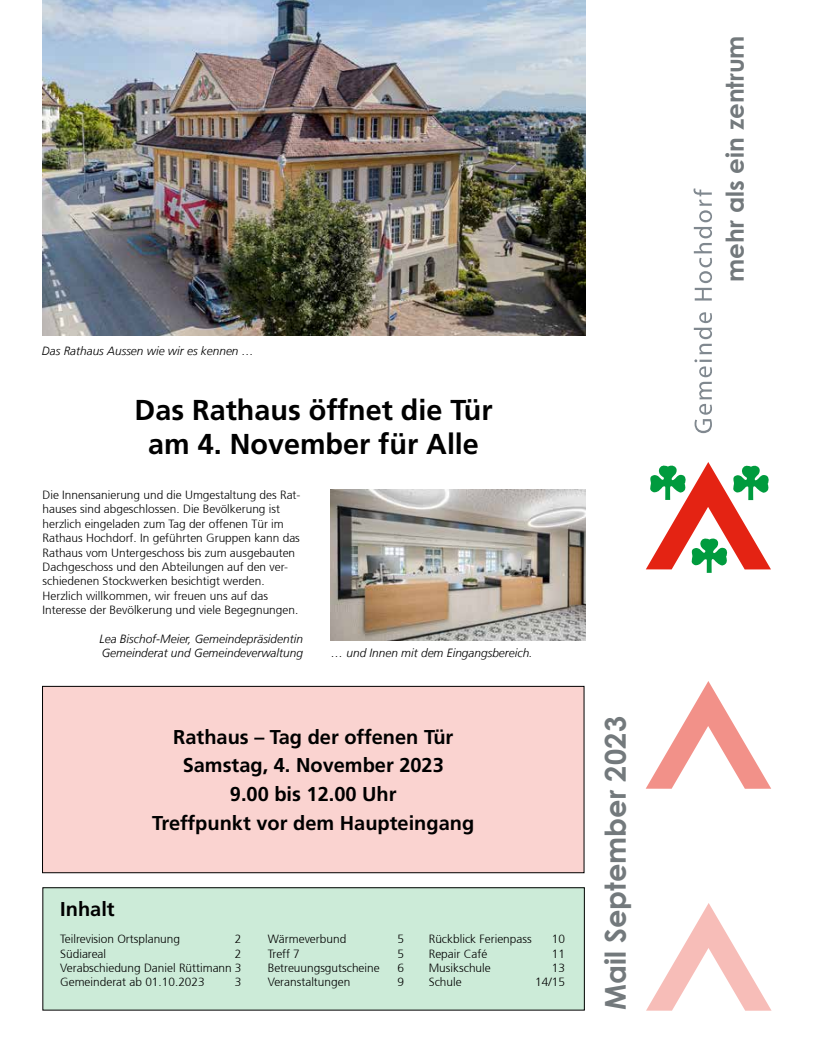
<style>
.page{position:relative;width:815px;height:1053px;background:#fff}
.page>*{position:absolute;margin:0;border:0;box-sizing:border-box;transform-origin:0 0}
.t1{font:700 28.75px/34.5px "Frutiger LT Com";color:#000;text-align:center}
.t2{font:700 28.75px "Century Gothic";letter-spacing:.005em;color:#73797c}
.t3{font:700 24.62px "Century Gothic";color:#73797c}
.t4{font:700 20px/28.8px "Frutiger LT Com";color:#000;text-align:center}
.t5{font:300 11.88px/14.4px "Frutiger 45";color:#000}
.t6{font:italic 300 11.88px/14.4px "Frutiger LT";color:#000}
</style>
<div class="page">
<svg style="left:646px;top:681px;width:125px;height:107px"></svg>
<svg style="left:646px;top:903px;width:125px;height:107px"></svg>
<svg style="left:646px;top:462px;width:125px;height:111px"></svg>
<svg style="left:694px;top:312px;width:18px;height:121px"></svg>
<svg style="left:694px;top:188px;width:18px;height:112px"></svg>
<div style="left:43px;top:887px;width:541px;height:123px;background:#ccebd8"></div>
<div style="left:43px;top:887px;width:542px;height:123px;border:1px solid #000"></div>
<img style="left:43px;top:0;width:543px;height:335px">
<div style="left:43px;top:686px;width:541px;height:186px;background:#fad3d0"></div>
<div style="left:42px;top:686px;width:542px;height:187px;border:1px solid #000"></div>
<img style="left:331px;top:489px;width:255px;height:151px">
<p class="t6" style="left:42px;top:344px;width:213px">Das Rathaus Aussen wie wir es kennen …</p>
<h1 class="t1" style="left:135px;top:393px;width:359px">Das Rathaus öffnet die Tür am 4. November für Alle</h1>
<p class="t5" style="left:43px;top:488px;width:260px">Die Innensanierung und die Umgestaltung des Rat&shy;hauses sind abgeschlossen. Die Bevölkerung ist herzlich eingeladen zum Tag der offenen Tür im Rathaus Hochdorf. In geführten Gruppen kann das Rathaus vom Untergeschoss bis zum ausgebauten Dachgeschoss und den Abteilungen auf den ver&shy;schiedenen Stockwerken besichtigt werden.<br>Herzlich willkommen, wir freuen uns auf das Interesse der Bevölkerung und viele Begegnungen.</p>
<p class="t6" style="left:100px;top:631px;width:205px">Lea Bischof-Meier, Gemeindepräsidentin<br>Gemeinderat und Gemeindeverwaltung</p>
<p class="t6" style="left:331px;top:646px;width:203px">… und Innen mit dem Eingangsbereich.</p>
<h3 class="t4" style="left:152px;top:722px;width:323px">Rathaus – Tag der offenen Tür<br>Samstag, 4. November 2023<br>9.00 bis 12.00 Uhr<br>Treffpunkt vor dem Haupteingang</h3>
<h3 class="t4" style="left:60px;top:894px;width:56px">Inhalt</h3>
<p class="t5" style="left:60px;top:931px;width:121px">Teilrevision Ortsplanung</p>
<p class="t5" style="left:235px;top:931px;width:8px">2</p>
<p class="t5" style="left:60px;top:946px;width:47px">Südiareal</p>
<p class="t5" style="left:60px;top:946px;width:183px;text-align:justify;text-indent:175px">2<br>Verabschiedung Daniel Rüttimann 3<br>Gemeinderat ab 01.10.2023</p>
<p class="t5" style="left:235px;top:975px;width:8px">3</p>
<p class="t5" style="left:268px;top:931px;width:80px">Wärmeverbund</p>
<p class="t5" style="left:397px;top:931px;width:8px">5</p>
<p class="t5" style="left:268px;top:946px;width:34px">Treff 7</p>
<p class="t5" style="left:397px;top:946px;width:8px">5</p>
<p class="t5" style="left:268px;top:960px;width:113px">Betreuungsgutscheine</p>
<p class="t5" style="left:397px;top:960px;width:8px">6</p>
<p class="t5" style="left:268px;top:975px;width:84px">Veranstaltungen</p>
<p class="t5" style="left:397px;top:975px;width:8px">9</p>
<p class="t5" style="left:429px;top:931px;width:104px">Rückblick Ferienpass</p>
<p class="t5" style="left:552px;top:931px;width:15px">10</p>
<p class="t5" style="left:429px;top:946px;width:60px">Repair Café</p>
<p class="t5" style="left:552px;top:946px;width:15px">11</p>
<p class="t5" style="left:429px;top:960px;width:64px">Musikschule</p>
<p class="t5" style="left:552px;top:960px;width:15px">13</p>
<p class="t5" style="left:429px;top:975px;width:34px">Schule</p>
<p class="t5" style="left:535px;top:975px;width:31px">14/15</p>
<h1 class="t2" style="left:593px;top:1010px;width:296px;rotate:-90deg">Mail September 2023</h1>
<h2 class="t3" style="left:719px;top:282px;width:248px;rotate:-90deg">mehr als ein zentrum</h2>
</div>
